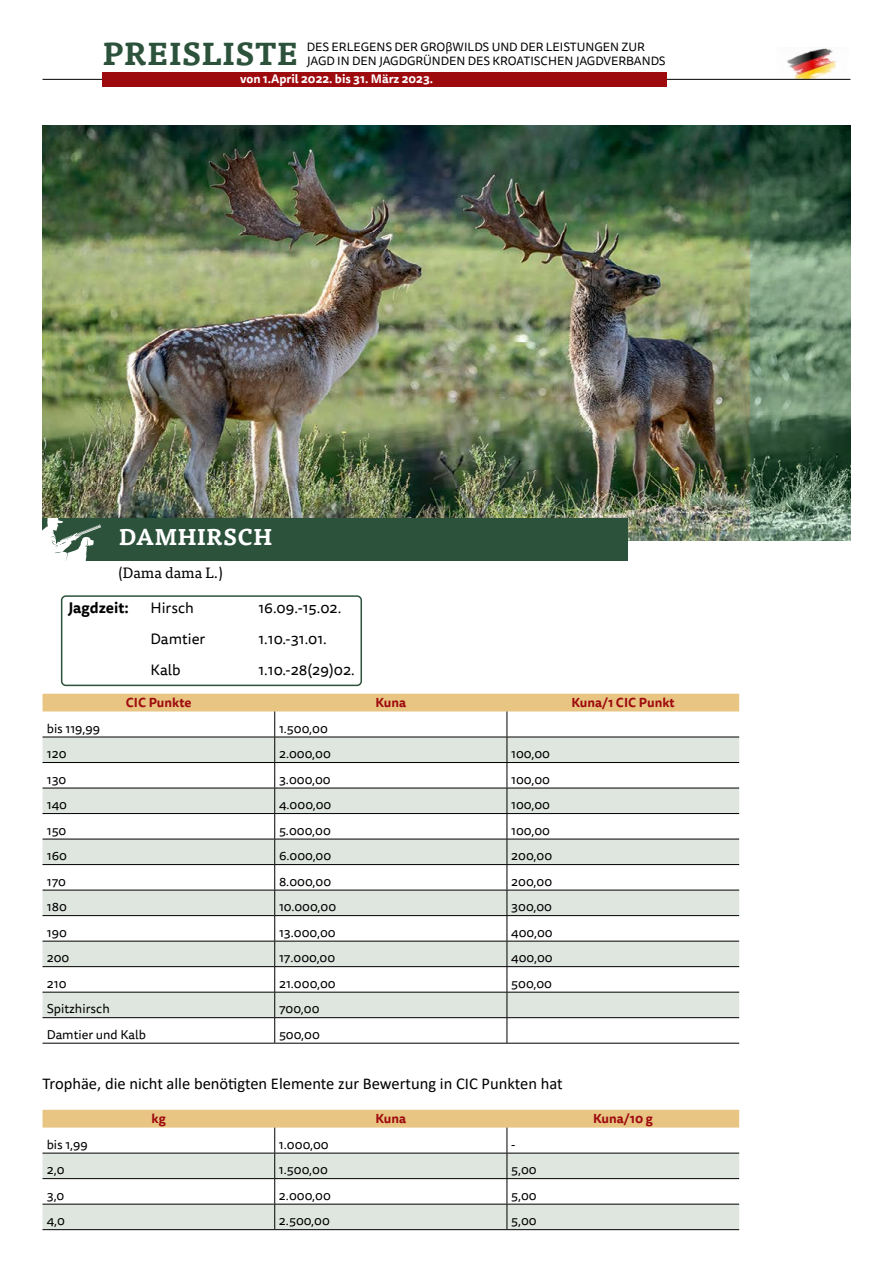
<style>
.page{position:relative;width:893px;height:1263px;background:#fff}
.page>*{position:absolute;margin:0;border:0;box-sizing:border-box;transform-origin:0 0}
.t1{font:700 31.35px "Tisa Pro";color:#2c523b}
.t2{font:700 22.5px "Tisa Pro";color:#fff}
.t3{font:16.5px "Calibri";color:#000}
.t4{font:15px "Tisa Sans Pro";color:#000}
.t5{font:15px "Tisa Pro";color:#000}
.t6{font:700 15px "Tisa Sans Pro";color:#000}
.t7{font:12.75px "Tisa Sans Pro";color:#000}
.t8{font:700 12.75px "Tisa Sans Pro";color:#9e0b0f}
.t9{font:12px/13.5px "Tisa Sans Pro";color:#000}
.t10{font:700 12px "Tisa Sans Pro";color:#fff}
</style>
<div class="page">
<img style="left:776px;top:48px;width:72px;height:31px">
<hr style="left:43px;top:79px;width:807px;height:1px;background:#000">
<div style="left:103px;top:72px;width:564px;height:15px;background:#9e0b0f"></div>
<img style="left:43px;top:125px;width:807px;height:415px">
<div style="left:61px;top:595px;width:301px;height:91px;border:2px solid #2c523b;border-radius:4px"></div>
<hr style="left:43px;top:1043px;width:232px;height:1px;background:#000">
<hr style="left:275px;top:1043px;width:232px;height:1px;background:#000">
<svg style="left:43px;top:694px;width:696px;height:349px"></svg>
<hr style="left:507px;top:1043px;width:232px;height:1px;background:#000">
<hr style="left:43px;top:1229px;width:232px;height:1px;background:#000">
<hr style="left:275px;top:1229px;width:232px;height:1px;background:#000">
<svg style="left:43px;top:1110px;width:696px;height:119px"></svg>
<hr style="left:507px;top:1229px;width:232px;height:1px;background:#000">
<div style="left:43px;top:518px;width:585px;height:42px;background:#2c523b"></div>
<svg style="left:43px;top:518px;width:58px;height:42px"></svg>
<svg style="left:750px;top:126px;width:100px;height:414px;background:#57785e"></svg>
<h1 class="t1" style="left:103px;top:28px;width:197px">PREISLISTE</h1>
<p class="t9" style="left:307px;top:41px;width:360px">DES ERLEGENS DER GROβWILDS UND DER LEISTUNGEN ZUR<br>JAGD IN DEN JAGDGRÜNDEN DES KROATISCHEN JAGDVERBANDS</p>
<p class="t10" style="left:240px;top:70px;width:194px">von 1.April 2022. bis 31. März 2023.</p>
<h2 class="t2" style="left:119px;top:519px;width:151px">OPĆI UVJETI</h2>
<h2 class="t2" style="left:119px;top:519px;width:155px">DAMHIRSCH</h2>
<p class="t5" style="left:118px;top:562px;width:106px">(Dama dama L.)</p>
<p class="t6" style="left:68px;top:597px;width:62px">Jagdzeit:</p>
<p class="t4" style="left:151px;top:598px;width:45px">Hirsch</p>
<p class="t4" style="left:259px;top:598px;width:84px">16.09.-15.02.</p>
<p class="t4" style="left:151px;top:629px;width:56px">Damtier</p>
<p class="t4" style="left:259px;top:629px;width:70px">1.10.-31.01.</p>
<p class="t4" style="left:151px;top:660px;width:32px">Kalb</p>
<p class="t4" style="left:259px;top:660px;width:98px">1.10.-28(29)02.</p>
<p class="t8" style="left:126px;top:693px;width:67px">CIC Punkte</p>
<p class="t8" style="left:375px;top:693px;width:32px">Kuna</p>
<p class="t8" style="left:571px;top:693px;width:105px">Kuna/1 CIC Punkt</p>
<p class="t7" style="left:47px;top:720px;width:55px">bis 119,99</p>
<p class="t7" style="left:279px;top:720px;width:50px">1.500,00</p>
<p class="t7" style="left:47px;top:745px;width:21px">120</p>
<p class="t7" style="left:279px;top:745px;width:53px">2.000,00</p>
<p class="t7" style="left:511px;top:745px;width:40px">100,00</p>
<p class="t7" style="left:47px;top:771px;width:21px">130</p>
<p class="t7" style="left:279px;top:771px;width:53px">3.000,00</p>
<p class="t7" style="left:511px;top:771px;width:40px">100,00</p>
<p class="t7" style="left:47px;top:796px;width:22px">140</p>
<p class="t7" style="left:279px;top:796px;width:54px">4.000,00</p>
<p class="t7" style="left:511px;top:796px;width:40px">100,00</p>
<p class="t7" style="left:47px;top:822px;width:21px">150</p>
<p class="t7" style="left:279px;top:822px;width:53px">5.000,00</p>
<p class="t7" style="left:511px;top:822px;width:40px">100,00</p>
<p class="t7" style="left:47px;top:847px;width:22px">160</p>
<p class="t7" style="left:279px;top:847px;width:54px">6.000,00</p>
<p class="t7" style="left:511px;top:847px;width:42px">200,00</p>
<p class="t7" style="left:47px;top:873px;width:21px">170</p>
<p class="t7" style="left:279px;top:873px;width:54px">8.000,00</p>
<p class="t7" style="left:511px;top:873px;width:42px">200,00</p>
<p class="t7" style="left:47px;top:898px;width:22px">180</p>
<p class="t7" style="left:279px;top:898px;width:59px">10.000,00</p>
<p class="t7" style="left:511px;top:898px;width:42px">300,00</p>
<p class="t7" style="left:47px;top:924px;width:22px">190</p>
<p class="t7" style="left:279px;top:924px;width:58px">13.000,00</p>
<p class="t7" style="left:511px;top:924px;width:43px">400,00</p>
<p class="t7" style="left:47px;top:949px;width:24px">200</p>
<p class="t7" style="left:279px;top:949px;width:58px">17.000,00</p>
<p class="t7" style="left:511px;top:949px;width:43px">400,00</p>
<p class="t7" style="left:47px;top:975px;width:21px">210</p>
<p class="t7" style="left:279px;top:975px;width:58px">21.000,00</p>
<p class="t7" style="left:511px;top:975px;width:42px">500,00</p>
<p class="t7" style="left:47px;top:1000px;width:65px">Spitzhirsch</p>
<p class="t7" style="left:279px;top:1000px;width:42px">700,00</p>
<p class="t7" style="left:47px;top:1026px;width:101px">Damtier und Kalb</p>
<p class="t7" style="left:279px;top:1026px;width:42px">500,00</p>
<p class="t3" style="left:43px;top:1072px;width:522px">Trophäe, die nicht alle benötigten Elemente zur Bewertung in CIC Punkten hat</p>
<p class="t8" style="left:151px;top:1109px;width:16px">kg</p>
<p class="t8" style="left:375px;top:1109px;width:32px">Kuna</p>
<p class="t8" style="left:593px;top:1109px;width:61px">Kuna/10 g</p>
<p class="t7" style="left:47px;top:1136px;width:43px">bis 1,99</p>
<p class="t7" style="left:279px;top:1136px;width:51px">1.000,00</p>
<p class="t7" style="left:511px;top:1136px;width:6px">-</p>
<p class="t7" style="left:47px;top:1161px;width:19px">2,0</p>
<p class="t7" style="left:279px;top:1161px;width:50px">1.500,00</p>
<p class="t7" style="left:511px;top:1161px;width:27px">5,00</p>
<p class="t7" style="left:47px;top:1187px;width:19px">3,0</p>
<p class="t7" style="left:279px;top:1187px;width:53px">2.000,00</p>
<p class="t7" style="left:511px;top:1187px;width:27px">5,00</p>
<p class="t7" style="left:47px;top:1212px;width:20px">4,0</p>
<p class="t7" style="left:279px;top:1212px;width:52px">2.500,00</p>
<p class="t7" style="left:511px;top:1212px;width:27px">5,00</p>
</div>
